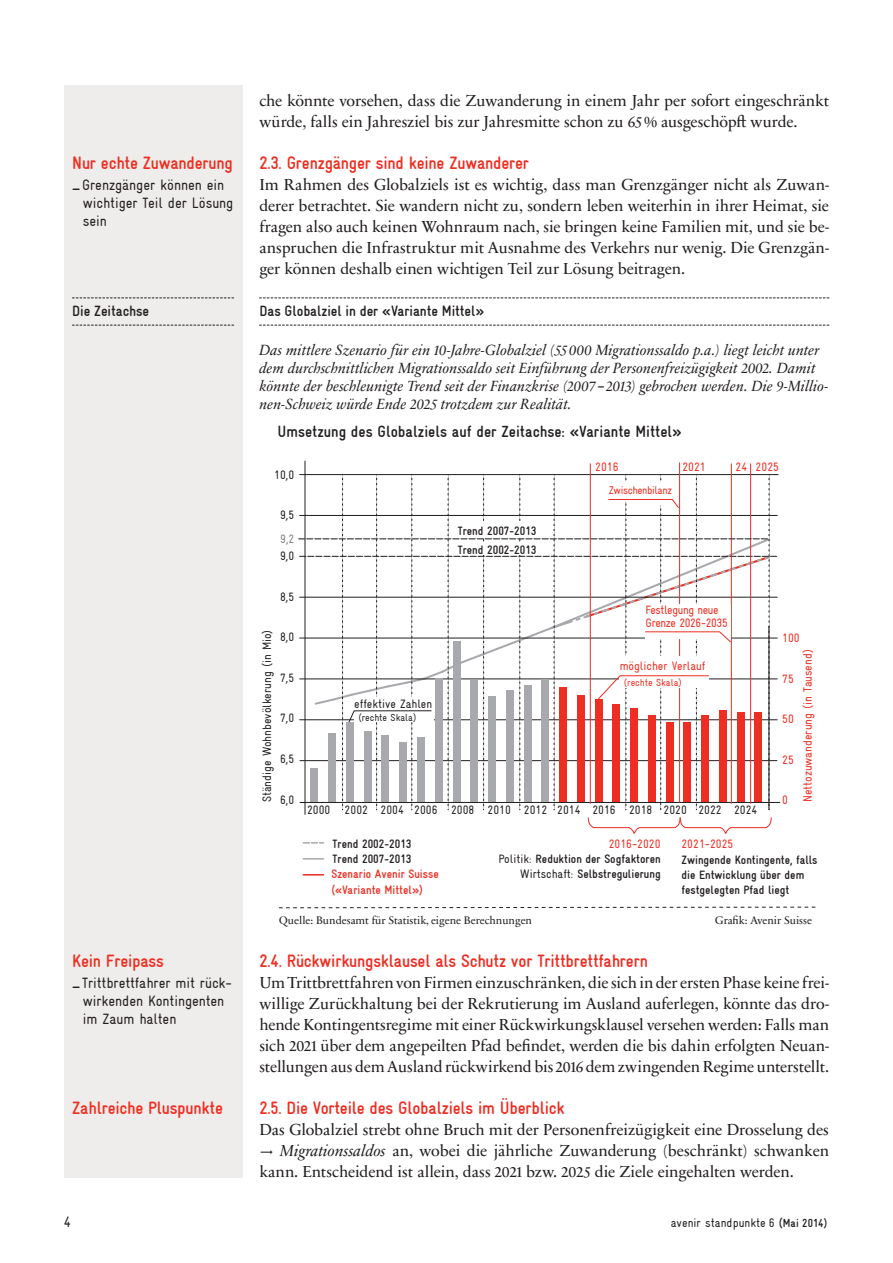
<style>
.page{position:relative;width:893px;height:1263px;background:#fff}
.page>*{position:absolute;margin:0;border:0;box-sizing:border-box;transform-origin:0 0}
.t1{font:700 condensed 18px "Gravur";letter-spacing:-.01em;color:#ee2e22}
.t2{font:16.2px/21px "Sabon Next LT Pro";letter-spacing:-.01em;color:#231f20;text-align:justify}
.t3{font:700 condensed 16.2px "Gravur";color:#231f20}
.t4{font:italic 15px/18px "Sabon Next LT Pro";letter-spacing:.005em;color:#231f20}
.t5{font:condensed 15px/18px "Gravur";letter-spacing:-.005em;color:#231f20}
.t6{font:700 condensed 15px "Gravur";letter-spacing:-.005em;color:#231f20}
.t7{font:condensed 12.3px "Gravur";letter-spacing:.005em;color:#231f20}
.t8{font:700 condensed 12.15px/15.1px "Gravur";color:#231f20}
.t9{font:condensed 12.15px "Gravur";color:#231f20}
.t10{font:condensed 12.15px "Gravur";color:#ee2e22}
.t11{font:700 condensed 12.15px/15.1px "Gravur";color:#ee2e22}
.t12{font:condensed 12.15px/13.2px "Gravur";letter-spacing:-.03em;color:#ee2e22}
.t13{font:condensed 12.15px "Gravur";color:#808285}
.t14{font:11.1px "Sabon Next LT Pro";color:#231f20}
.t15{font:condensed 11.1px "Gravur";letter-spacing:-.03em;color:#ee2e22}
.t16{font:condensed 10.2px "Gravur";color:#ee2e22}
.t17{font:condensed 10.2px "Gravur";color:#231f20}
.s1{font-weight:700}
.s2{font-size:15.75px}
.s3{font-family:"Gravur";font-style:normal;font-stretch:condensed}
.s4{font-weight:400;color:#ee2e22}
.s5{font-weight:400}
.s6{font-style:italic}
.s7{font-weight:700;font-size:11.7px}
</style>
<div class="page">
<svg style="left:259px;top:298px;width:570px;height:1px"></svg>
<svg style="left:259px;top:325px;width:570px;height:1px"></svg>
<hr style="left:300px;top:802px;width:480px;height:1px;background:#231f20">
<hr style="left:300px;top:474px;width:478px;height:1px;background:#231f20">
<hr style="left:590px;top:464px;width:1px;height:339px;background:#ee2e22">
<hr style="left:679px;top:463px;width:1px;height:339px;background:#ee2e22">
<hr style="left:731px;top:464px;width:1px;height:339px;background:#ee2e22">
<hr style="left:750px;top:464px;width:1px;height:339px;background:#ee2e22">
<svg style="left:587px;top:817px;width:185px;height:17px"></svg>
<hr style="left:305px;top:461px;width:1px;height:353px;background:#231f20">
<svg style="left:279px;top:906px;width:537px;height:2px"></svg>
<svg style="left:299px;top:474px;width:478px;height:336px"></svg>
<svg style="left:303px;top:858px;width:20px;height:1px"></svg>
<svg style="left:303px;top:842px;width:20px;height:1px"></svg>
<svg style="left:303px;top:874px;width:20px;height:1px"></svg>
<div style="left:311px;top:768px;width:7px;height:33px;background:#a8a9ad"></div>
<div style="left:329px;top:733px;width:7px;height:68px;background:#a8a9ad"></div>
<div style="left:346px;top:722px;width:8px;height:79px;background:#a8a9ad"></div>
<div style="left:364px;top:731px;width:7px;height:70px;background:#a8a9ad"></div>
<div style="left:382px;top:735px;width:7px;height:66px;background:#a8a9ad"></div>
<div style="left:400px;top:742px;width:7px;height:59px;background:#a8a9ad"></div>
<div style="left:417px;top:737px;width:8px;height:64px;background:#a8a9ad"></div>
<div style="left:435px;top:678px;width:7px;height:123px;background:#a8a9ad"></div>
<div style="left:453px;top:641px;width:7px;height:160px;background:#a8a9ad"></div>
<div style="left:471px;top:680px;width:7px;height:121px;background:#a8a9ad"></div>
<div style="left:488px;top:696px;width:8px;height:105px;background:#a8a9ad"></div>
<div style="left:506px;top:690px;width:7px;height:111px;background:#a8a9ad"></div>
<div style="left:524px;top:685px;width:7px;height:116px;background:#a8a9ad"></div>
<div style="left:542px;top:679px;width:7px;height:122px;background:#a8a9ad"></div>
<div style="left:559px;top:687px;width:8px;height:114px;background:#ee2e22"></div>
<div style="left:577px;top:695px;width:7px;height:106px;background:#ee2e22"></div>
<div style="left:595px;top:699px;width:7px;height:102px;background:#ee2e22"></div>
<div style="left:613px;top:704px;width:7px;height:97px;background:#ee2e22"></div>
<div style="left:630px;top:708px;width:8px;height:93px;background:#ee2e22"></div>
<div style="left:648px;top:715px;width:7px;height:86px;background:#ee2e22"></div>
<div style="left:666px;top:722px;width:7px;height:79px;background:#ee2e22"></div>
<div style="left:684px;top:722px;width:7px;height:79px;background:#ee2e22"></div>
<div style="left:701px;top:715px;width:8px;height:86px;background:#ee2e22"></div>
<div style="left:719px;top:710px;width:7px;height:91px;background:#ee2e22"></div>
<div style="left:737px;top:712px;width:7px;height:89px;background:#ee2e22"></div>
<div style="left:755px;top:712px;width:7px;height:89px;background:#ee2e22"></div>
<div style="left:64px;top:85px;width:178px;height:1092px;background:#efedeb"></div>
<svg style="left:72px;top:298px;width:162px;height:1px"></svg>
<svg style="left:72px;top:325px;width:162px;height:1px"></svg>
<p class="t1" style="left:72px;top:153px;width:162px">Nur echte Zuwanderung</p>
<p class="t5" style="left:83px;top:176px;width:152px;text-indent:-11px"><span class="s1">_</span>Grenzgänger können ein wichtiger Teil der Lösung sein</p>
<p class="t6" style="left:72px;top:303px;width:78px">Die Zeitachse</p>
<p class="t1" style="left:72px;top:951px;width:93px">Kein Freipass</p>
<p class="t5" style="left:83px;top:974px;width:150px;text-indent:-11px"><span class="s1">_</span>Trittbrettfahrer mit rück&shy;wirkenden Kontingenten im Zaum halten</p>
<p class="t1" style="left:72px;top:1098px;width:152px">Zahlreiche Pluspunkte</p>
<p class="t2" style="left:259px;top:89px;width:571px">che könnte vorsehen, dass die Zuwanderung in einem Jahr per sofort eingeschränkt würde, falls ein Jahresziel bis zur Jahresmitte schon zu <span class="s2">65</span>% ausgeschöpft wurde.</p>
<p class="t1" style="left:259px;top:153px;width:271px">2.3. Grenzgänger sind keine Zuwanderer</p>
<p class="t2" style="left:259px;top:173px;width:571px">Im Rahmen des Globalziels ist es wichtig, dass man Grenzgänger nicht als Zuwan&shy;derer betrachtet. Sie wandern nicht zu, sondern leben weiterhin in ihrer Heimat, sie fragen also auch keinen Wohnraum nach, sie bringen keine Familien mit, und sie be&shy;anspruchen die Infrastruktur mit Ausnahme des Verkehrs nur wenig. Die Grenzgän&shy;ger können deshalb einen wichtigen Teil zur Lösung beitragen.</p>
<p class="t6" style="left:259px;top:303px;width:226px">Das Globalziel in der «Variante Mittel»</p>
<p class="t4" style="left:259px;top:340px;width:571px">Das mittlere Szenario für ein 10-Jahre-Globalziel (55 000 Migrationssaldo p.a.) liegt leicht unter dem durchschnittlichen Migrationssaldo seit Einführung der Personenfreizügigkeit 2002. Damit könnte der beschleunigte Trend seit der Finanzkrise (2007<span class="s3">–</span>2013) gebrochen werden. Die 9-Millio&shy;nen-Schweiz würde Ende 2025 trotzdem zur Realität.</p>
<p class="t3" style="left:278px;top:422px;width:406px">Umsetzung des Globalziels auf der Zeitachse: «Variante Mittel»</p>
<p class="t9" style="left:274px;top:468px;width:22px">10,0</p>
<p class="t9" style="left:280px;top:508px;width:16px">9,5</p>
<p class="t9" style="left:280px;top:549px;width:16px">9,0</p>
<p class="t9" style="left:280px;top:590px;width:16px">8,5</p>
<p class="t9" style="left:280px;top:630px;width:16px">8,0</p>
<p class="t9" style="left:280px;top:671px;width:16px">7,5</p>
<p class="t9" style="left:280px;top:711px;width:16px">7,0</p>
<p class="t9" style="left:280px;top:752px;width:16px">6,5</p>
<p class="t9" style="left:280px;top:792px;width:16px">6,0</p>
<p class="t13" style="left:280px;top:531px;width:16px">9,2</p>
<p class="t9" style="left:260px;top:802px;width:174px;rotate:-90deg">Ständige Wohnbevölkerung (in Mio)</p>
<p class="t10" style="left:595px;top:460px;width:25px">2016</p>
<p class="t10" style="left:682px;top:460px;width:25px">2021</p>
<p class="t10" style="left:735px;top:460px;width:45px">24 2025</p>
<p class="t8" style="left:458px;top:522px;width:80px;line-height:18.3px">Trend 2007-2013<br>Trend 2002-2013</p>
<p class="t9" style="left:354px;top:697px;width:79px">effektive Zahlen</p>
<p class="t17" style="left:358px;top:711px;width:59px">(rechte Skala)</p>
<p class="t15" style="left:609px;top:484px;width:65px">Zwischenbilanz</p>
<p class="t12" style="left:646px;top:603px;width:84px">Festlegung neue<br>Grenze 2026-2035</p>
<p class="t10" style="left:620px;top:659px;width:87px">möglicher Verlauf</p>
<p class="t16" style="left:624px;top:676px;width:59px">(rechte Skala)</p>
<p class="t9" style="left:307px;top:803px;width:452px">2000 2002 2004 2006 2008 2010 2012 2014 2016 2018 2020 2022 2024</p>
<p class="t10" style="left:782px;top:631px;width:19px">100</p>
<p class="t10" style="left:782px;top:672px;width:13px">75</p>
<p class="t10" style="left:782px;top:712px;width:13px">50</p>
<p class="t10" style="left:782px;top:753px;width:13px">25</p>
<p class="t10" style="left:782px;top:793px;width:7px">0</p>
<p class="t10" style="left:801px;top:802px;width:154px;rotate:-90deg">Nettozuwanderung (in Tausend)</p>
<p class="t8" style="left:333px;top:836px;width:80px">Trend 2002-2013<br>Trend 2007-2013</p>
<p class="t11" style="left:331px;top:867px;width:109px">Szenario Avenir Suisse («Variante Mittel»)</p>
<p class="t8" style="left:499px;top:836px;width:164px;text-align:right"><span class="s4">2016-2020<br></span><span class="s5">Politik:</span> Reduktion der Sogfaktoren<br><span class="s5">Wirtschaft:</span> Selbstregulierung</p>
<p class="t10" style="left:681px;top:837px;width:53px">2021-2025</p>
<p class="t8" style="left:681px;top:852px;width:138px">Zwingende Kontingente, falls die Entwicklung über dem festgelegten Pfad liegt</p>
<p class="t14" style="left:279px;top:912px;width:254px">Quelle: Bundesamt für Statistik, eigene Berechnungen</p>
<p class="t14" style="left:715px;top:912px;width:98px">Grafik: Avenir Suisse</p>
<p class="t1" style="left:259px;top:951px;width:390px">2.4. Rückwirkungsklausel als Schutz vor Trittbrettfahrern</p>
<p class="t2" style="left:259px;top:971px;width:571px">Um Trittbrettfahren von Firmen einzuschränken, die sich in der ersten Phase keine frei&shy;willige Zurückhaltung bei der Rekrutierung im Ausland auferlegen, könnte das dro&shy;hende Kontingentsregime mit einer Rückwirkungsklausel versehen werden: Falls man sich <span class="s2">2021</span> über dem angepeilten Pfad befindet, werden die bis dahin erfolgten Neuan&shy;stellungen aus dem Ausland rückwirkend bis <span class="s2">2016</span> dem zwingenden Regime unterstellt.</p>
<p class="t1" style="left:259px;top:1098px;width:307px">2.5. Die Vorteile des Globalziels im Überblick</p>
<p class="t2" style="left:259px;top:1118px;width:571px">Das Globalziel strebt ohne Bruch mit der Personenfreizügigkeit eine Drosselung des</p>
<p class="t2" style="left:280px;top:1139px;width:550px"><span class="s6">Migrationssaldos</span> an, wobei die jährliche Zuwanderung (beschränkt) schwanken</p>
<p class="t2" style="left:259px;top:1160px;width:536px">kann. Entscheidend ist allein, dass <span class="s2">2021</span> bzw. <span class="s2">2025</span> die Ziele eingehalten werden.</p>
<p class="t5" style="left:64px;top:1213px;width:9px">4</p>
<p class="t7" style="left:671px;top:1216px;width:158px">avenir standpunkte 6 <span class="s1">(</span><span class="s7">Mai 2014)</span></p>
</div>
